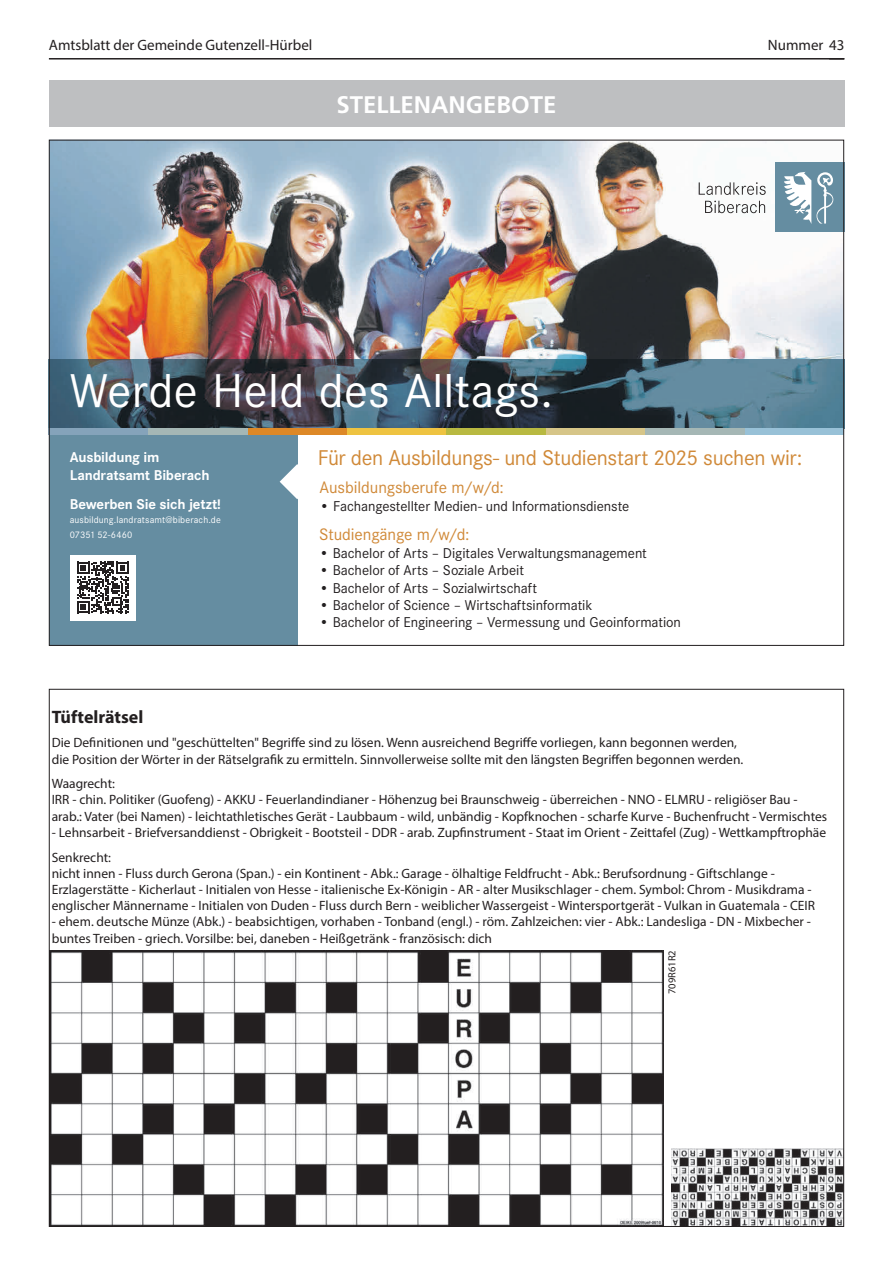
<style>
.page{position:relative;width:893px;height:1263px;background:#fff}
.page>*{position:absolute;margin:0;border:0;box-sizing:border-box;transform-origin:0 0}
.t1{font:49.2px "Corporate S";letter-spacing:.005em;color:#fff}
.t2{font:700 24px "Frutiger LT Std";color:#fff}
.t3{font:22.2px "Corporate S";letter-spacing:-.015em;color:#d08938}
.t4{font:700 18px "Myriad Pro";color:#231f20}
.t5{font:17.25px "Corporate S";letter-spacing:-.005em;color:#d08938}
.t6{font:15px "Myriad Pro";color:#231f20}
.t7{font:14.7px "Corporate S";letter-spacing:-.005em;color:#231f20}
.t8{font:700 14.7px/17.7px "Corporate S";letter-spacing:-.01em;color:#fff}
.t9{font:13.5px/16.2px "Myriad Pro";color:#231f20}
.t10{font:10.5px "Myriad Pro";color:#231f20}
.t11{font:9.9px/14.2px "Corporate S";letter-spacing:.01em;color:#fff}
</style>
<div class="page">
<hr style="left:49px;top:58px;width:795px;height:2px;background:#231f20">
<svg style="left:829px;top:59px;width:15px;height:1px"></svg>
<img style="left:51px;top:142px;width:791px;height:218px">
<img style="left:51px;top:360px;width:791px;height:69px">
<div style="left:49px;top:435px;width:248px;height:211px;background:#658da1"></div>
<svg style="left:280px;top:464px;width:18px;height:35px"></svg>
<div style="left:744px;top:429px;width:100px;height:6px;background:#98c1d7"></div>
<div style="left:645px;top:429px;width:99px;height:6px;background:#a5b7b5"></div>
<div style="left:545px;top:429px;width:100px;height:6px;background:#d6c588"></div>
<div style="left:446px;top:429px;width:99px;height:6px;background:#b8b941"></div>
<div style="left:347px;top:429px;width:99px;height:6px;background:#eec341"></div>
<div style="left:247px;top:429px;width:100px;height:6px;background:#dd8827"></div>
<div style="left:148px;top:429px;width:99px;height:6px;background:#a5b7b5"></div>
<div style="left:49px;top:429px;width:99px;height:6px;background:#85a3ba"></div>
<div style="left:70px;top:554px;width:66px;height:66px;background:#fff"></div>
<svg style="left:77px;top:562px;width:52px;height:51px"></svg>
<div style="left:775px;top:162px;width:69px;height:69px;background:#658da1"></div>
<svg style="left:784px;top:172px;width:49px;height:52px"></svg>
<svg style="left:705px;top:201px;width:60px;height:12px"></svg>
<svg style="left:699px;top:182px;width:67px;height:13px"></svg>
<div style="left:49px;top:80px;width:795px;height:47px;background:#bebfc1"></div>
<img style="left:51px;top:950px;width:613px;height:275px">
<img style="left:672px;top:1149px;width:170px;height:76px">
<p class="t6" style="left:49px;top:35px;width:265px">Amtsblatt der Gemeinde Gutenzell-Hürbel</p>
<p class="t6" style="left:768px;top:35px;width:78px">Nummer 43</p>
<h2 class="t2" style="left:336px;top:90px;width:222px">STELLENANGEBOTE</h2>
<h1 class="t1" style="left:70px;top:363px;width:485px">Werde Held des Alltags.</h1>
<p class="t8" style="left:70px;top:449px;width:141px">Ausbildung im<br>Landratsamt Biberach</p>
<p class="t8" style="left:70px;top:496px;width:153px">Bewerben Sie sich jetzt!</p>
<p class="t11" style="left:70px;top:513px;width:153px">ausbildung.landratsamt@biberach.de<br>07351 52-6460</p>
<h3 class="t3" style="left:318px;top:445px;width:486px">Für den Ausbildungs- und Studienstart 2025 suchen wir:</h3>
<p class="t5" style="left:320px;top:478px;width:186px">Ausbildungsberufe m/w/d:</p>
<p class="t7" style="left:320px;top:498px;width:311px">• Fachangestellter Medien- und Informationsdienste</p>
<p class="t5" style="left:319px;top:525px;width:152px">Studiengänge m/w/d:</p>
<p class="t7" style="left:319px;top:545px;width:329px">• Bachelor of Arts – Digitales Verwaltungsmanagement</p>
<p class="t7" style="left:319px;top:562px;width:206px">• Bachelor of Arts – Soziale Arbeit</p>
<p class="t7" style="left:319px;top:579px;width:219px">• Bachelor of Arts – Sozialwirtschaft</p>
<p class="t7" style="left:319px;top:597px;width:275px">• Bachelor of Science – Wirtschaftsinformatik</p>
<p class="t7" style="left:319px;top:614px;width:363px">• Bachelor of Engineering – Vermessung und Geoinformation</p>
<h3 class="t4" style="left:52px;top:705px;width:93px">Tüftelrätsel</h3>
<p class="t9" style="left:52px;top:734px;width:693px">Die Definitionen und "geschüttelten" Begriffe sind zu lösen. Wenn ausreichend Begriffe vorliegen, kann begonnen werden, die Position der Wörter in der Rätselgrafik zu ermitteln. Sinnvollerweise sollte mit den längsten Begriffen begonnen werden.</p>
<p class="t9" style="left:52px;top:775px;width:777px">Waagrecht:<br>IRR - chin. Politiker (Guofeng) - AKKU - Feuerlandindianer - Höhenzug bei Braunschweig - überreichen - NNO - ELMRU - religiöser Bau - arab.: Vater (bei Namen) - leichtathletisches Gerät - Laubbaum - wild, unbändig - Kopfknochen - scharfe Kurve - Buchenfrucht - Vermischtes</p>
<p class="t9" style="left:52px;top:820px;width:776px;line-height:24.8px">- Lehnsarbeit - Briefversanddienst - Obrigkeit - Bootsteil - DDR - arab. Zupfinstrument - Staat im Orient - Zeittafel (Zug) - Wettkampftrophäe<br>Senkrecht:</p>
<p class="t9" style="left:52px;top:865px;width:765px">nicht innen - Fluss durch Gerona (Span.) - ein Kontinent - Abk.: Garage - ölhaltige Feldfrucht - Abk.: Berufsordnung - Giftschlange -<br>Erzlagerstätte - Kicherlaut - Initialen von Hesse - italienische Ex-Königin - AR - alter Musikschlager - chem. Symbol: Chrom - Musikdrama - englischer Männername - Initialen von Duden - Fluss durch Bern - weiblicher Wassergeist - Wintersportgerät - Vulkan in Guatemala - CEIR</p>
<p class="t9" style="left:52px;top:913px;width:761px">- ehem. deutsche Münze (Abk.) - beabsichtigen, vorhaben - Tonband (engl.) - röm. Zahlzeichen: vier - Abk.: Landesliga - DN - Mixbecher - buntes Treiben - griech. Vorsilbe: bei, daneben - Heißgetränk - französisch: dich</p>
<p class="t10" style="left:665px;top:994px;width:45px;rotate:-90deg">709R61R2</p>
</div>
